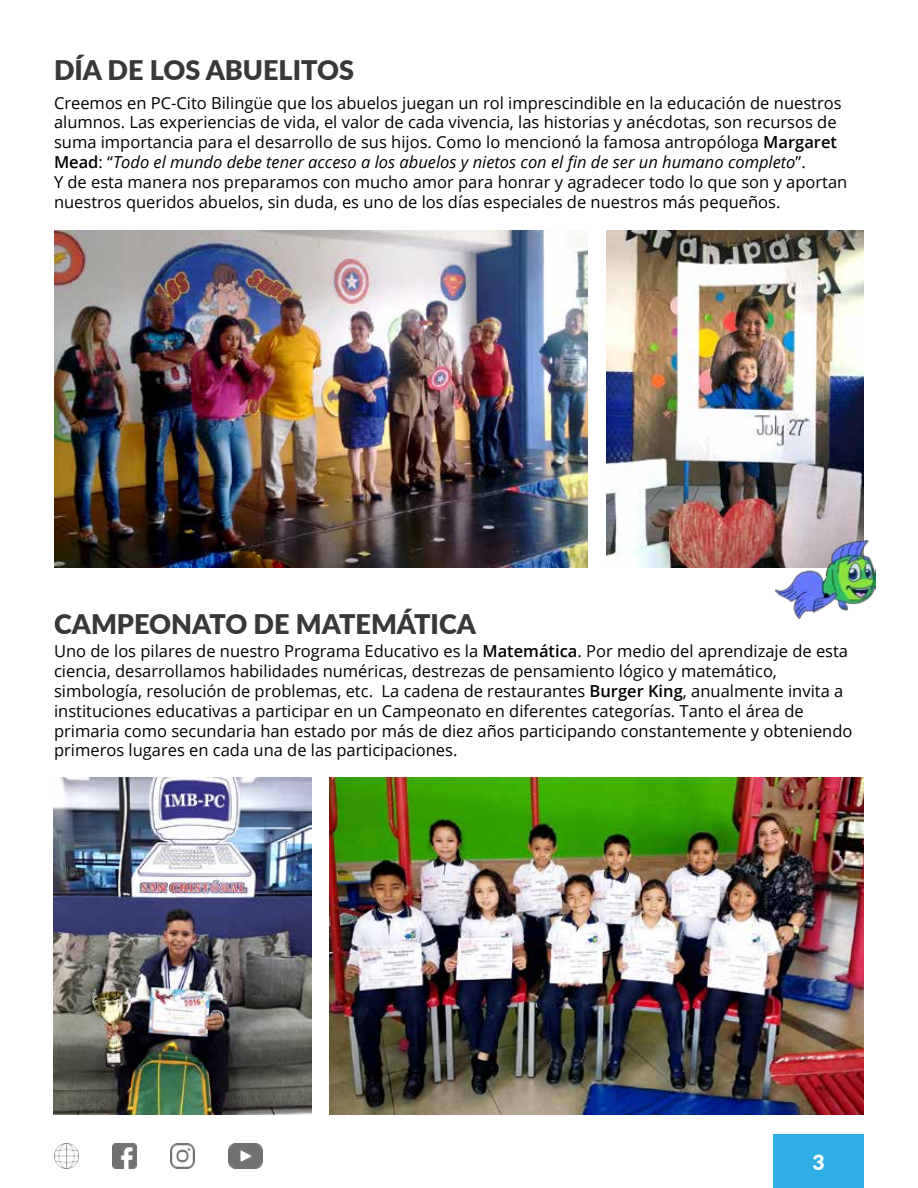
<style>
.page{position:relative;width:918px;height:1188px;background:#fff}
.page>*{position:absolute;margin:0;border:0;box-sizing:border-box;transform-origin:0 0}
.t1{font:900 27px "Lato";color:#363839}
.t2{font:900 21px "Lato";color:#fff}
.t3{font:16.5px/19.8px "Open Sans";color:#000}
.s1{font-weight:600}
.s2{font-style:italic}
</style>
<div class="page">
<div style="left:773px;top:1134px;width:91px;height:54px;background:#2eaee5"></div>
<img style="left:54px;top:1144px;width:25px;height:25px">
<img style="left:112px;top:1144px;width:25px;height:25px">
<img style="left:170px;top:1144px;width:25px;height:25px">
<img style="left:228px;top:1144px;width:35px;height:24px">
<img style="left:54px;top:230px;width:534px;height:337px">
<img style="left:606px;top:230px;width:258px;height:337px">
<img style="left:330px;top:777px;width:534px;height:337px">
<img style="left:54px;top:777px;width:257px;height:337px">
<img style="left:776px;top:541px;width:100px;height:78px">
<h1 class="t1" style="left:54px;top:50px;width:302px">DÍA DE LOS ABUELITOS</h1>
<p class="t3" style="left:54px;top:92px;width:795px">Creemos en PC-Cito Bilingüe que los abuelos juegan un rol imprescindible en la educación de nuestros alumnos. Las experiencias de vida, el valor de cada vivencia, las historias y anécdotas, son recursos de suma importancia para el desarrollo de sus hijos. Como lo mencionó la famosa antropóloga <span class="s1">Margaret Mead</span>: “<span class="s2">Todo el mundo debe tener acceso a los abuelos y nietos con el fin de ser un humano completo</span>”.<br>Y de esta manera nos preparamos con mucho amor para honrar y agradecer todo lo que son y aportan nuestros queridos abuelos, sin duda, es uno de los días especiales de nuestros más pequeños.</p>
<h1 class="t1" style="left:54px;top:604px;width:423px">CAMPEONATO DE MATEMÁTICA</h1>
<p class="t3" style="left:54px;top:641px;width:800px">Uno de los pilares de nuestro Programa Educativo es la <span class="s1">Matemática</span>. Por medio del aprendizaje de esta ciencia, desarrollamos habilidades numéricas, destrezas de pensamiento lógico y matemático, simbología, resolución de problemas, etc. La cadena de restaurantes <span class="s1">Burger King</span>, anualmente invita a instituciones educativas a participar en un Campeonato en diferentes categorías. Tanto el área de primaria como secundaria han estado por más de diez años participando constantemente y obteniendo primeros lugares en cada una de las participaciones.</p>
<p class="t2" style="left:813px;top:1146px;width:14px">3</p>
</div>
